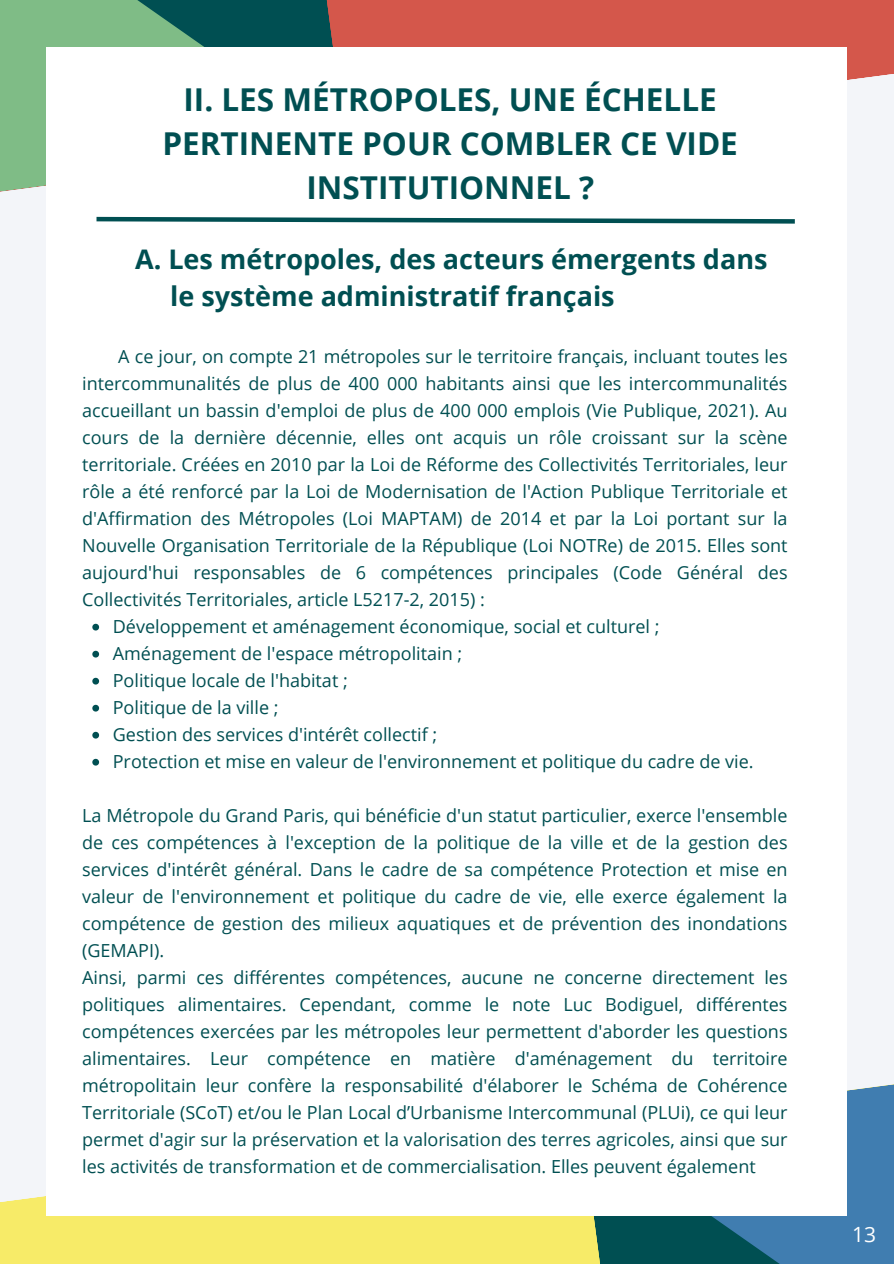
<style>
.page{position:relative;width:894px;height:1264px;background:#fff}
.page>*{position:absolute;margin:0;border:0;box-sizing:border-box;transform-origin:0 0}
.t1{font:700 31.5px/43.8px "Open Sans";color:#004f52;text-align:center}
.t2{font:700 27px/37.2px "Open Sans";color:#004f52}
.t3{font:21px "Open Sans";color:#fff}
.t4{font:18px/27px "Open Sans";color:#004f52;text-align:justify}
</style>
<div class="page">
<div style="left:0;top:0;width:893px;height:1263px;background:#f3f5f9"></div>
<svg style="left:0;top:1057px;width:581px;height:206px;fill:#f7eb68"></svg>
<svg style="left:346px;top:0;width:547px;height:221px;fill:#d4574b"></svg>
<svg style="left:581px;top:1038px;width:312px;height:225px;background:#47819a"></svg>
<svg style="left:0;top:0;width:346px;height:242px;background:#6aa082"></svg>
<div style="left:47px;top:48px;width:799px;height:1167px;background:#fff"></div>
<svg style="left:92px;top:623px;width:7px;height:7px"></svg>
<svg style="left:92px;top:650px;width:7px;height:7px"></svg>
<svg style="left:92px;top:677px;width:7px;height:7px"></svg>
<svg style="left:92px;top:704px;width:7px;height:7px"></svg>
<svg style="left:92px;top:731px;width:7px;height:7px"></svg>
<svg style="left:92px;top:758px;width:7px;height:7px"></svg>
<svg style="left:96px;top:216px;width:699px;height:8px"></svg>
<p class="t1" style="left:162px;top:77px;width:577px">II. LES MÉTROPOLES, UNE ÉCHELLE<br>PERTINENTE POUR COMBLER CE VIDE<br>INSTITUTIONNEL ?</p>
<h1 class="t2" style="left:170px;top:240px;width:598px;text-indent:-35px">A. Les métropoles, des acteurs émergents dans le système administratif français</h1>
<h2 class="t4" style="left:82px;top:342px;width:706px;text-indent:36px">A ce jour, on compte 21 métropoles sur le territoire français, incluant toutes les intercommunalités de plus de 400 000 habitants ainsi que les intercommunalités accueillant un bassin d'emploi de plus de 400 000 emplois (Vie Publique, 2021). Au cours de la dernière décennie, elles ont acquis un rôle croissant sur la scène territoriale. Créées en 2010 par la Loi de Réforme des Collectivités Territoriales, leur rôle a été renforcé par la Loi de Modernisation de l'Action Publique Territoriale et d'Affirmation des Métropoles (Loi MAPTAM) de 2014 et par la Loi portant sur la Nouvelle Organisation Territoriale de la République (Loi NOTRe) de 2015. Elles sont aujourd'hui responsables de 6 compétences principales (Code Général des Collectivités Territoriales, article L5217-2, 2015) :</h2>
<p class="t4" style="left:113px;top:612px;width:548px">Développement et aménagement économique, social et culturel ;</p>
<p class="t4" style="left:113px;top:639px;width:351px">Aménagement de l'espace métropolitain ;</p>
<p class="t4" style="left:113px;top:666px;width:236px">Politique locale de l'habitat ;</p>
<p class="t4" style="left:113px;top:693px;width:167px">Politique de la ville ;</p>
<p class="t4" style="left:113px;top:720px;width:326px">Gestion des services d'intérêt collectif ;</p>
<p class="t4" style="left:113px;top:747px;width:642px">Protection et mise en valeur de l'environnement et politique du cadre de vie.</p>
<p class="t4" style="left:82px;top:801px;width:706px">La Métropole du Grand Paris, qui bénéficie d'un statut particulier, exerce l'ensemble de ces compétences à l'exception de la politique de la ville et de la gestion des services d'intérêt général. Dans le cadre de sa compétence Protection et mise en valeur de l'environnement et politique du cadre de vie, elle exerce également la compétence de gestion des milieux aquatiques et de prévention des inondations (GEMAPI).</p>
<p class="t4" style="left:82px;top:963px;width:706px">Ainsi, parmi ces différentes compétences, aucune ne concerne directement les politiques alimentaires. Cependant, comme le note Luc Bodiguel, différentes compétences exercées par les métropoles leur permettent d'aborder les questions alimentaires. Leur compétence en matière d'aménagement du territoire métropolitain leur confère la responsabilité d'élaborer le Schéma de Cohérence Territoriale (SCoT) et/ou le Plan Local d’Urbanisme Intercommunal (PLUi), ce qui leur permet d'agir sur la préservation et la valorisation des terres agricoles, ainsi que sur les activités de transformation et de commercialisation. Elles peuvent également</p>
<p class="t3" style="left:851px;top:1219px;width:25px">13</p>
</div>
